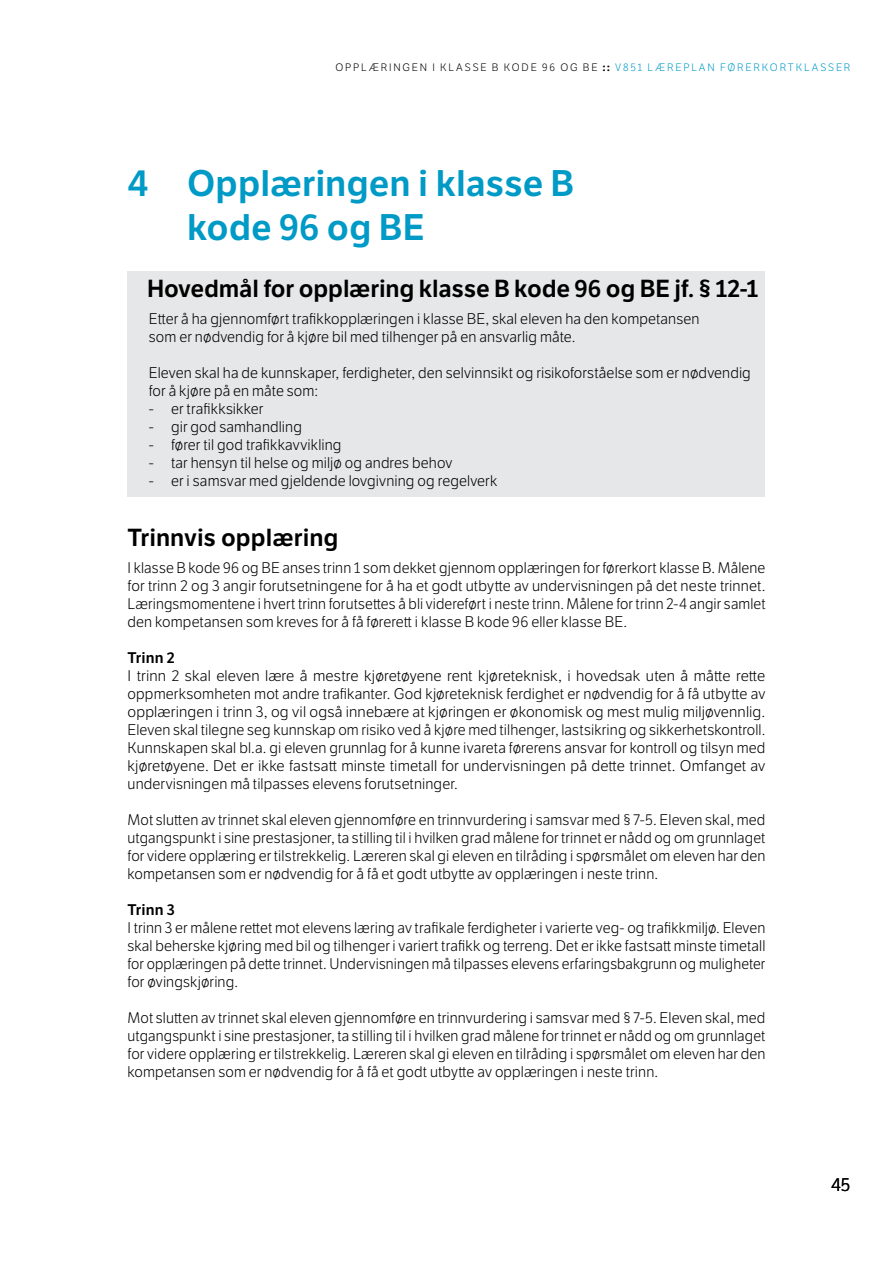
<style>
.page{position:relative;width:893px;height:1263px;background:#fff}
.page>*{position:absolute;margin:0;border:0;box-sizing:border-box;transform-origin:0 0}
.t1{font:600 36px/43.2px "LFT Etica";color:#009ac6}
.t2{font:600 24px "LFT Etica";letter-spacing:-.005em;color:#000}
.t3{font:18px "LFT Etica";color:#000}
.t4{font:300 15px/18px "LFT Etica";letter-spacing:.01em;color:#000;text-align:justify}
.t5{font:600 15px "LFT Etica";letter-spacing:.01em;color:#000}
.t6{font:300 10.5px "LFT Etica";letter-spacing:.175em;color:#000}
.s1{font-weight:700}
.s2{color:#009ac6}
</style>
<div class="page">
<div style="left:128px;top:271px;width:637px;height:225px;background:#e6e7e8"></div>
<p class="t6" style="left:335px;top:62px;width:516px">OPPLÆRINGEN I KLASSE B KODE 96 OG BE <span class="s1">::</span> <span class="s2">V851 LÆREPLAN FØRERKORTKLASSER</span></p>
<h1 class="t1" style="left:187px;top:163px;width:388px;text-indent:-60px">4 Opplæringen i klasse B kode 96 og BE</h1>
<h2 class="t2" style="left:147px;top:274px;width:613px">Hovedmål for opplæring klasse B kode 96 og BE jf. § 12-1</h2>
<p class="t4" style="left:149px;top:310px;width:552px">Etter å ha gjennomført trafikkopplæringen i klasse BE, skal eleven ha den kompetansen som er nødvendig for å kjøre bil med tilhenger på en ansvarlig måte.</p>
<p class="t4" style="left:149px;top:364px;width:604px">Eleven skal ha de kunnskaper, ferdigheter, den selvinnsikt og risikoforståelse som er nødvendig for å kjøre på en måte som:</p>
<p class="t4" style="left:149px;top:400px;width:116px">- er trafikksikker</p>
<p class="t4" style="left:149px;top:418px;width:155px">- gir god samhandling</p>
<p class="t4" style="left:149px;top:436px;width:194px">- fører til god trafikkavvikling</p>
<p class="t4" style="left:149px;top:454px;width:305px">- tar hensyn til helse og miljø og andres behov</p>
<p class="t4" style="left:149px;top:472px;width:350px">- er i samsvar med gjeldende lovgivning og regelverk</p>
<h2 class="t2" style="left:128px;top:523px;width:212px">Trinnvis opplæring</h2>
<p class="t4" style="left:128px;top:559px;width:639px">I klasse B kode 96 og BE anses trinn 1 som dekket gjennom opplæringen for førerkort klasse B. Målene for trinn 2 og 3 angir forutsetningene for å ha et godt utbytte av undervisningen på det neste trinnet.<br>Læringsmomentene i hvert trinn forutsettes å bli videreført i neste trinn. Målene for trinn 2-4 angir samlet den kompetansen som kreves for å få førerett i klasse B kode 96 eller klasse BE.</p>
<p class="t5" style="left:128px;top:648px;width:49px">Trinn 2</p>
<p class="t4" style="left:128px;top:667px;width:639px">I trinn 2 skal eleven lære å mestre kjøretøyene rent kjøreteknisk, i hovedsak uten å måtte rette oppmerksomheten mot andre trafikanter. God kjøreteknisk ferdighet er nødvendig for å få utbytte av opplæringen i trinn 3, og vil også innebære at kjøringen er økonomisk og mest mulig miljøvennlig.<br>Eleven skal tilegne seg kunnskap om risiko ved å kjøre med tilhenger, lastsikring og sikkerhetskontroll.<br>Kunnskapen skal bl.a. gi eleven grunnlag for å kunne ivareta førerens ansvar for kontroll og tilsyn med kjøretøyene. Det er ikke fastsatt minste timetall for undervisningen på dette trinnet. Omfanget av undervisningen må tilpasses elevens forutsetninger.</p>
<p class="t4" style="left:128px;top:811px;width:639px">Mot slutten av trinnet skal eleven gjennomføre en trinnvurdering i samsvar med § 7-5. Eleven skal, med utgangspunkt i sine prestasjoner, ta stilling til i hvilken grad målene for trinnet er nådd og om grunnlaget for videre opplæring er tilstrekkelig. Læreren skal gi eleven en tilråding i spørsmålet om eleven har den kompetansen som er nødvendig for å få et godt utbytte av opplæringen i neste trinn.</p>
<p class="t5" style="left:128px;top:900px;width:49px">Trinn 3</p>
<p class="t4" style="left:128px;top:919px;width:639px">I trinn 3 er målene rettet mot elevens læring av trafikale ferdigheter i varierte veg- og trafikkmiljø. Eleven skal beherske kjøring med bil og tilhenger i variert trafikk og terreng. Det er ikke fastsatt minste timetall for opplæringen på dette trinnet. Undervisningen må tilpasses elevens erfaringsbakgrunn og muligheter for øvingskjøring.</p>
<p class="t4" style="left:128px;top:1009px;width:639px">Mot slutten av trinnet skal eleven gjennomføre en trinnvurdering i samsvar med § 7-5. Eleven skal, med utgangspunkt i sine prestasjoner, ta stilling til i hvilken grad målene for trinnet er nådd og om grunnlaget for videre opplæring er tilstrekkelig. Læreren skal gi eleven en tilråding i spørsmålet om eleven har den kompetansen som er nødvendig for å få et godt utbytte av opplæringen i neste trinn.</p>
<p class="t3" style="left:831px;top:1174px;width:21px">45</p>
</div>
